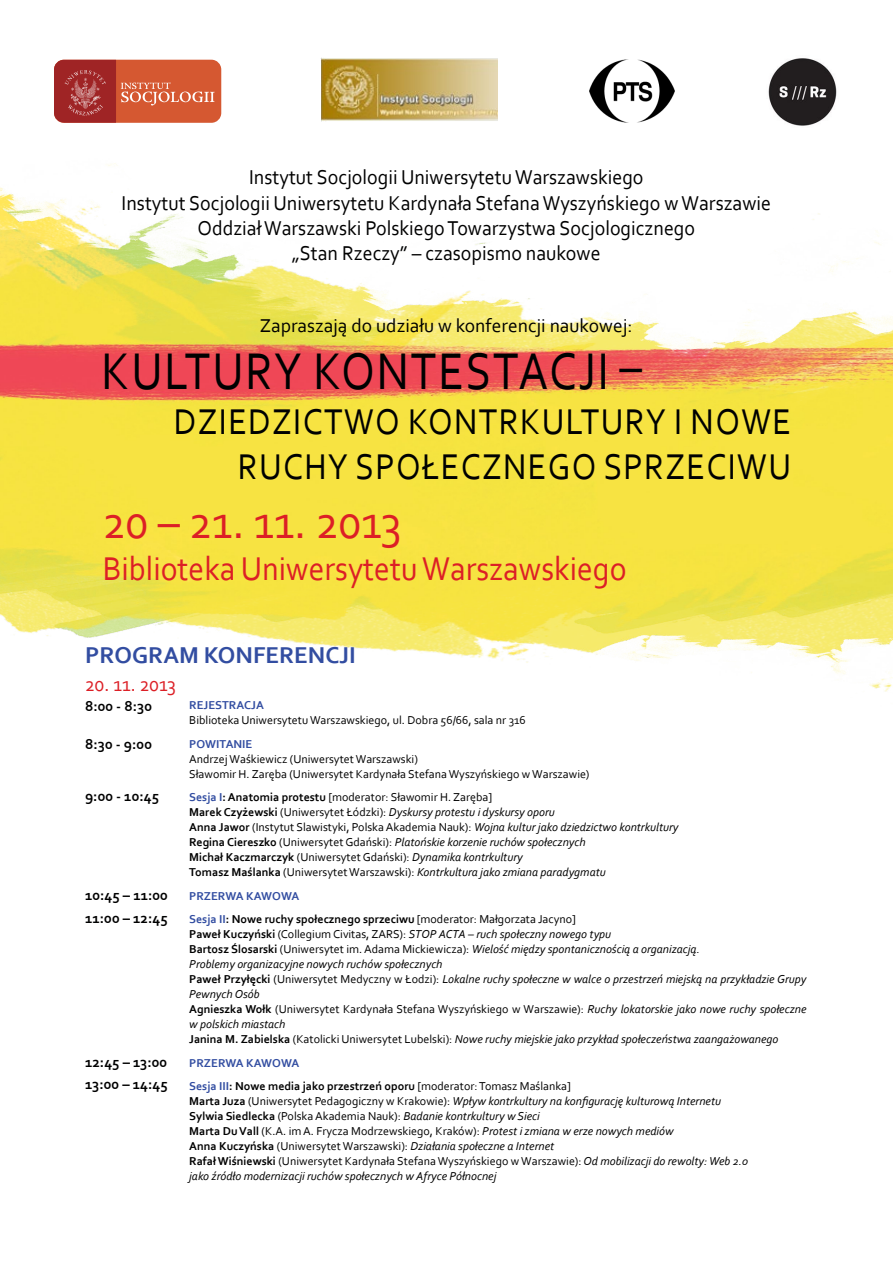
<style>
.page{position:relative;width:893px;height:1263px;background:#fff}
.page>*{position:absolute;margin:0;border:0;box-sizing:border-box;transform-origin:0 0}
.t1{font:54px "Corbel";letter-spacing:.04em;color:#000101;scale:.86 1}
.t2{font:49.5px "Corbel";letter-spacing:-.01em;color:#dc1f26;scale:.92 1}
.t3{font:37.5px/45px "Corbel";letter-spacing:.04em;color:#000101;scale:.9 1}
.t4{font:34.5px "Corbel";color:#dc1f26;scale:.92 1}
.t5{font:700 24px "Corbel";color:#324da1}
.t6{font:21px/25.2px "Corbel";color:#000101;text-align:center;scale:.95 1}
.t7{font:21px "Corbel";letter-spacing:-.02em;color:#dc1f26;scale:.92 1}
.t8{font:19.5px "Corbel";color:#000}
.t9{font:700 15px/22.5px "Corbel";color:#000101}
.t10{font:italic 12px/15px "Corbel";color:#000101}
.t11{font:12px/15px "Corbel";color:#000101}
.t12{font:700 12px/23.5px "Corbel";color:#000101}
.t13{font:700 12px "Corbel";color:#324da1}
.s1{font-weight:700;font-style:normal;color:#324da1}
.s2{font-weight:700;font-style:normal}
.s3{font-style:normal}
.s4{color:#324da1}
.s5{font-weight:400}
</style>
<div class="page">
<img style="left:0;top:163px;width:893px;height:529px">
<img style="left:321px;top:58px;width:176px;height:63px">
<img style="left:589px;top:60px;width:86px;height:63px">
<div style="left:54px;top:60px;width:167px;height:63px;background:#d55831;border-radius:10px"></div>
<svg style="left:54px;top:60px;width:161px;height:63px"></svg>
<img style="left:768px;top:58px;width:69px;height:68px">
<h3 class="t6" style="left:121px;top:164px;width:685px">Instytut Socjologii Uniwersytetu Warszawskiego<br>Instytut Socjologii Uniwersytetu Kardynała Stefana Wyszyńskiego w Warszawie Oddział Warszawski Polskiego Towarzystwa Socjologicznego<br>„Stan Rzeczy” – czasopismo naukowe</h3>
<h3 class="t8" style="left:260px;top:314px;width:374px">Zapraszają do udziału w konferencji naukowej:</h3>
<h1 class="t1" style="left:102px;top:337px;width:630px">Ku ltu ry ko ntestacji –</h1>
<h3 class="t3" style="left:174px;top:398px;width:196px">dzi edzictwo</h3>
<h3 class="t3" style="left:238px;top:398px;width:616px;text-indent:170px">ko ntrku ltu ry i nowe ruchy społecznego sprzeciwu</h3>
<h2 class="t2" style="left:103px;top:491px;width:326px">20 – 21. 11. 2013</h2>
<h3 class="t4" style="left:103px;top:547px;width:571px">Biblioteka Uniwersytetu Warszawskiego</h3>
<h3 class="t5" style="left:85px;top:640px;width:272px">PROGRAM KONFERENCJI</h3>
<h3 class="t7" style="left:85px;top:671px;width:100px">20. 11. 2013</h3>
<p class="t9" style="left:85px;top:695px;width:69px">8:00 - 8:30</p>
<p class="t9" style="left:85px;top:732px;width:69px">8:30 - 9:00</p>
<p class="t9" style="left:85px;top:785px;width:76px">9:00 - 10:45</p>
<p class="t9" style="left:85px;top:884px;width:84px">10:45 – 11:00<br>11:00 – 12:45</p>
<p class="t9" style="left:85px;top:1050px;width:84px">12:45 – 13:00<br>13:00 – 14:45</p>
<p class="t13" style="left:189px;top:698px;width:76px">REJESTRACJA</p>
<p class="t11" style="left:189px;top:712px;width:338px">Biblioteka Uniwersytetu Warszawskiego, ul. Dobra 56/66, sala nr 316</p>
<p class="t13" style="left:189px;top:736px;width:65px">POWITANIE</p>
<p class="t11" style="left:189px;top:751px;width:402px">Andrzej Waśkiewicz (Uniwersytet Warszawski)<br>Sławomir H . Zaręba (Uniwersytet Kardynała Stefana Wyszyńskiego w Warszawie)</p>
<p class="t10" style="left:189px;top:789px;width:491px"><span class="s1">Sesja I</span><span class="s2">: Anatomia protestu</span> <span class="s3">[moderator: Sławomir H . Zaręba]<br></span><span class="s2">Marek Czyżewski</span> <span class="s3">(Uniwersytet Łódzki):</span> Dyskursy protestu i dyskursy oporu<br><span class="s2">Anna Jawor</span> <span class="s3">(Instytut Slawistyki, Polska Akademia N auk):</span> Wojna kultur jako dziedzictwo kontrkultury <span class="s2">Regina Ciereszko</span> <span class="s3">(Uniwersytet Gdański):</span> Platońskie korzenie ruchów społecznych<br><span class="s2">Michał Kaczmarczyk</span> <span class="s3">(Uniwersytet Gdański):</span> Dynamika kontrkultury<br><span class="s2">Tomasz Maślanka</span> <span class="s3">(Uniwersytet Warszawski):</span> Kontrkultura jako zmiana paradygmatu</p>
<p class="t12" style="left:189px;top:883px;width:388px"><span class="s4">PRZERWA KAWOWA<br>Sesja II</span>: Nowe ruchy społecznego sprzeciwu <span class="s5">[moderator: Małgorzata Jacyno]</span></p>
<p class="t10" style="left:189px;top:926px;width:619px"><span class="s2">Paweł Kuczyński</span> <span class="s3">(Collegium Civitas, ZARS):</span> STOP ACTA – ruch społeczny nowego typu<br><span class="s2">Bartosz Ślosarski</span> <span class="s3">(Uniwersytet im. Adama Mickiewicza):</span> Wielość między spontanicznością a organizacją.<br>Problemy organizacyjne nowych ruchów społecznych<br><span class="s2">Paweł Przyłęcki</span> <span class="s3">(Uniwersytet Medyczny w Ł odzi):</span> Lokalne ruchy społeczne w walce o przestrzeń miejską na przykładzie Grupy Pewnych Osób<br><span class="s2">Agnieszka Wołk</span> <span class="s3">(Uniwersytet Kardynała Stefana Wyszyńskiego w Warszawie):</span> Ruchy lokatorskie jako nowe ruchy społeczne w polskich miastach<br><span class="s2">Janina M. Zabielska</span> <span class="s3">(Katolicki Uniwersytet Lubelski):</span> Nowe ruchy miejskie jako przykład społeczeństwa zaangażowanego</p>
<p class="t12" style="left:189px;top:1050px;width:383px"><span class="s4">PRZERWA KAWOWA<br>Sesja III</span>: Nowe media jako przestrzeń oporu <span class="s5">[moderator: Tomasz Maślanka]</span></p>
<p class="t10" style="left:189px;top:1093px;width:560px"><span class="s2">Marta Juza</span> <span class="s3">(Uniwersytet Pedagogiczny w Krakowie):</span> Wpływ kontrkultury na konfigurację kulturową Internetu <span class="s2">Sylwia Siedlecka</span> <span class="s3">(Polska Akademia N auk):</span> Badanie kontrkultury w Sieci<br><span class="s2">Marta Du Vall</span> <span class="s3">(K.A. im A. Frycza Modrzewskiego, Kraków):</span> Protest i zmiana w erze nowych mediów<br><span class="s2">Anna Kuczyńska</span> <span class="s3">(Uniwersytet Warszawski):</span> Działania społeczne a Internet<br><span class="s2">Rafał Wiśniewski</span> <span class="s3">(Uniwersytet Kardynała Stefana Wyszyńskiego w Warszawie):</span> Od mobilizacji do rewolty: Web 2.0 jako źródło modernizacji ruchów społecznych w Afryce Północnej</p>
</div>
